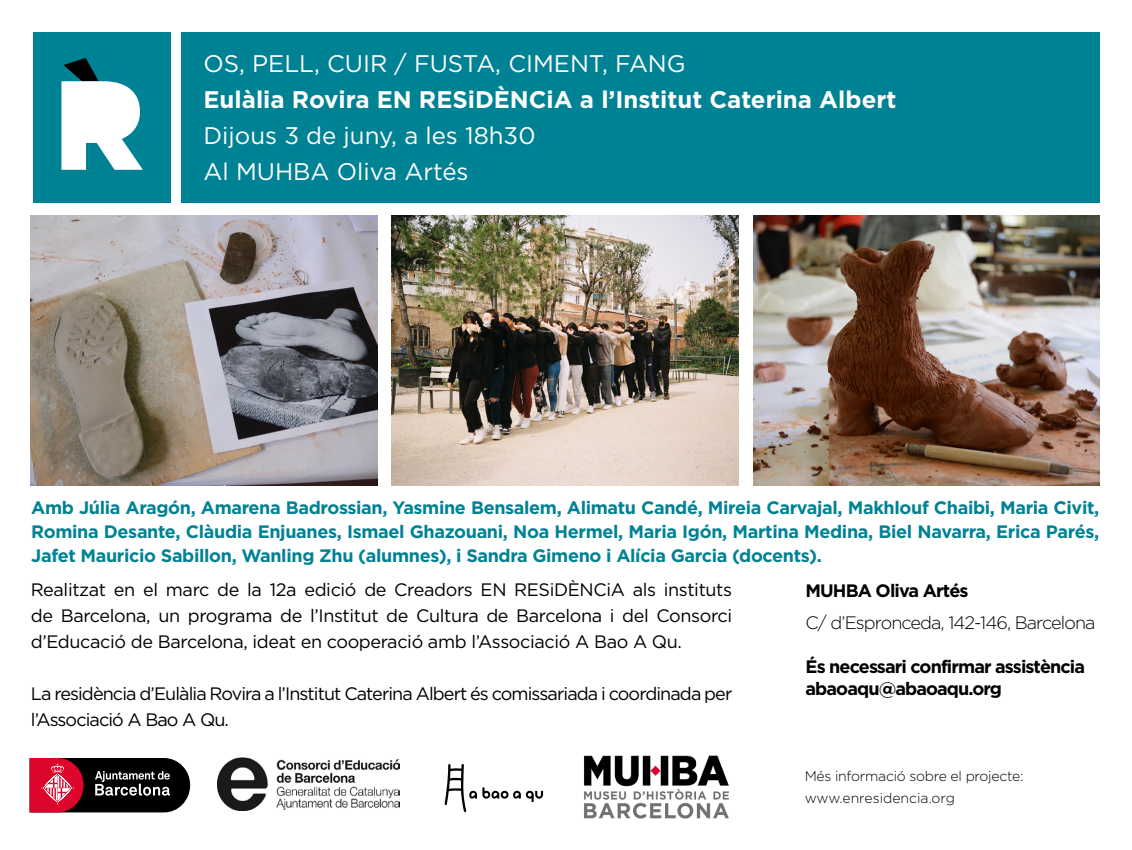
<style>
.page{position:relative;width:1132px;height:850px;background:#fff}
.page>*{position:absolute;margin:0;border:0;box-sizing:border-box;transform-origin:0 0}
.Franja_de_dalt__Títo{font:24px "Gotham";color:#fff}
.t1{font:700 24px "Gotham";color:#fff}
.Text_complementari{font:18px/26px "Gotham";letter-spacing:-.05em;color:#000;text-align:justify}
.Text_complementari-2{font:700 18px/24px "Gotham";letter-spacing:-.02em;color:#008295;text-align:justify}
.Text_d_informació{font:700 18px/22px "Gotham";letter-spacing:-.05em;color:#000}
.Text_d_informació-2{font:300 18px "Gotham";letter-spacing:-.05em;color:#000}
.Text_d_informació-3{font:300 14px "Gotham";letter-spacing:-.02em;color:#000}
.Text_d_informació-4{font:300 14px "Gotham";color:#000}
</style>
<div class="page">
<img style="left:217px;top:758px;width:182px;height:53px">
<div style="left:182px;top:32px;width:918px;height:170px;background:#008295"></div>
<svg style="left:444px;top:764px;width:99px;height:48px"></svg>
<svg style="left:30px;top:758px;width:160px;height:54px;background:#5e252f"></svg>
<img style="left:31px;top:216px;width:347px;height:270px">
<img style="left:392px;top:216px;width:346px;height:270px">
<img style="left:753px;top:216px;width:347px;height:270px">
<div style="left:33px;top:32px;width:138px;height:170px;background:#008295"></div>
<svg style="left:61px;top:58px;width:82px;height:112px"></svg>
<img style="left:584px;top:755px;width:145px;height:64px">
<p class="Franja_de_dalt__Títo" style="left:204px;top:48px;width:484px">OS, PELL, CUIR / FUSTA, CIMENT, FANG</p>
<p class="t1" style="left:204px;top:85px;width:694px">Eulàlia Rovira EN RESiDÈNCiA a l’Institut Caterina Albert</p>
<p class="Franja_de_dalt__Títo" style="left:204px;top:120px;width:333px">Dijous 3 de juny, a les 18h30</p>
<p class="Franja_de_dalt__Títo" style="left:204px;top:156px;width:267px">Al MUHBA Oliva Artés</p>
<p class="Text_complementari-2" style="left:31px;top:495px;width:1070px">Amb Júlia Aragón, Amarena Badrossian, Yasmine Bensalem, Alimatu Candé, Mireia Carvajal, Makhlouf Chaibi, Maria Civit, Romina Desante, Clàudia Enjuanes, Ismael Ghazouani, Noa Hermel, Maria Igón, Martina Medina, Biel Navarra, Erica Parés, Jafet Mauricio Sabillon, Wanling Zhu (alumnes), i Sandra Gimeno i Alícia Garcia (docents).</p>
<p class="Text_complementari" style="left:31px;top:576px;width:703px">Realitzat en el marc de la 12a edició de Creadors EN RESiDÈNCiA als instituts de Barcelona, un programa de l’Institut de Cultura de Barcelona i del Consorci d’Educació de Barcelona, ideat en cooperació amb l’Associació A Bao A Qu.</p>
<p class="Text_complementari" style="left:31px;top:680px;width:703px">La residència d’Eulàlia Rovira a l’Institut Caterina Albert és comissariada i coordinada per l’Associació A Bao A Qu.</p>
<p class="Text_d_informació" style="left:806px;top:579px;width:164px">MUHBA Oliva Artés</p>
<p class="Text_d_informació-2" style="left:806px;top:613px;width:292px">C/ d’Espronceda, 142-146, Barcelona</p>
<p class="Text_d_informació" style="left:806px;top:655px;width:281px">És necessari confirmar assistència abaoaqu@abaoaqu.org</p>
<p class="Text_d_informació-3" style="left:805px;top:769px;width:220px">Més informació sobre el projecte:</p>
<p class="Text_d_informació-4" style="left:805px;top:791px;width:152px">www.enresidencia.org</p>
</div>
